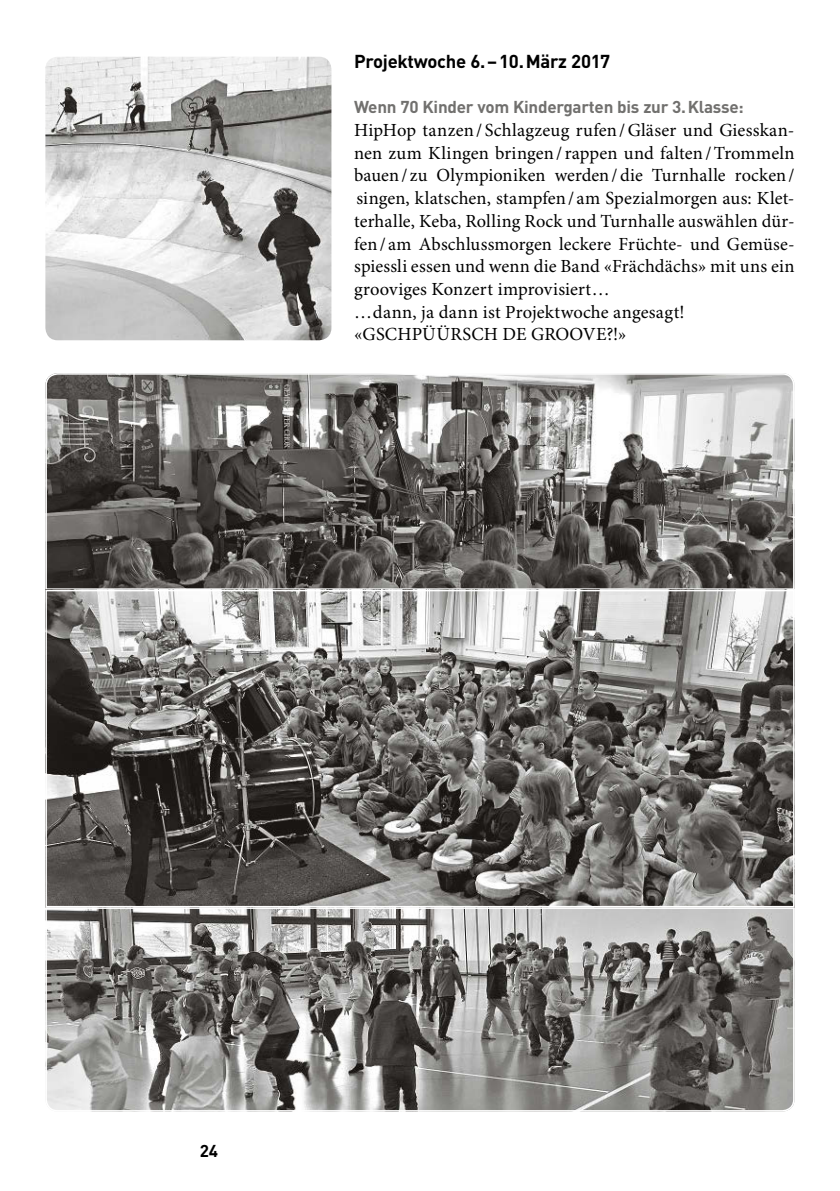
<style>
.page{position:relative;width:840px;height:1191px;background:#fff}
.page>*{position:absolute;margin:0;border:0;box-sizing:border-box;transform-origin:0 0}
.t1{font:18.4px/22.6px "Minion Pro";letter-spacing:.005em;color:#000}
.t2{font:700 18.4px "DIN";letter-spacing:-.015em;color:#000}
.t3{font:700 17px "DIN";letter-spacing:-.015em;color:#71706e}
.t4{font:700 17px "DIN";color:#000}
</style>
<div class="page">
<img style="left:48px;top:593px;width:743px;height:311px">
<svg style="left:45px;top:373px;width:749px;height:217px;background:#777472"></svg>
<img style="left:45px;top:57px;width:286px;height:283px">
<div style="left:45px;top:590px;width:749px;height:317px;border:2px solid #fff"></div>
<svg style="left:45px;top:906px;width:749px;height:206px;background:#8d8b89"></svg>
<p class="t2" style="left:354px;top:49px;width:257px">Projektwoche 6.–10.März 2017</p>
<p class="t3" style="left:354px;top:96px;width:391px">Wenn 70 Kinder vom Kindergarten bis zur 3.Klasse:</p>
<p class="t1" style="left:354px;top:120px;width:441px">HipHop tanzen/ Schlagzeug rufen/Gläser und Giesskan&shy;nen zum Klingen bringen/rappen und falten/Trommeln bauen/ zu Olympioniken werden/die Turnhalle rocken/ singen, klatschen, stampfen/ am Spezialmorgen aus: Klet&shy;terhalle, Keba, Rolling Rock und Turnhalle auswählen dür&shy;fen/ am Abschlussmorgen leckere Früchte- und Gemüse&shy;spiessli essen und wenn die Band «Frächdächs» mit uns ein grooviges Konzert improvisiert…<br>…dann, ja dann ist Projektwoche angesagt! «GSCHPÜÜRSCH DE GROOVE?!»</p>
<p class="t4" style="left:200px;top:1139px;width:20px">24</p>
</div>
